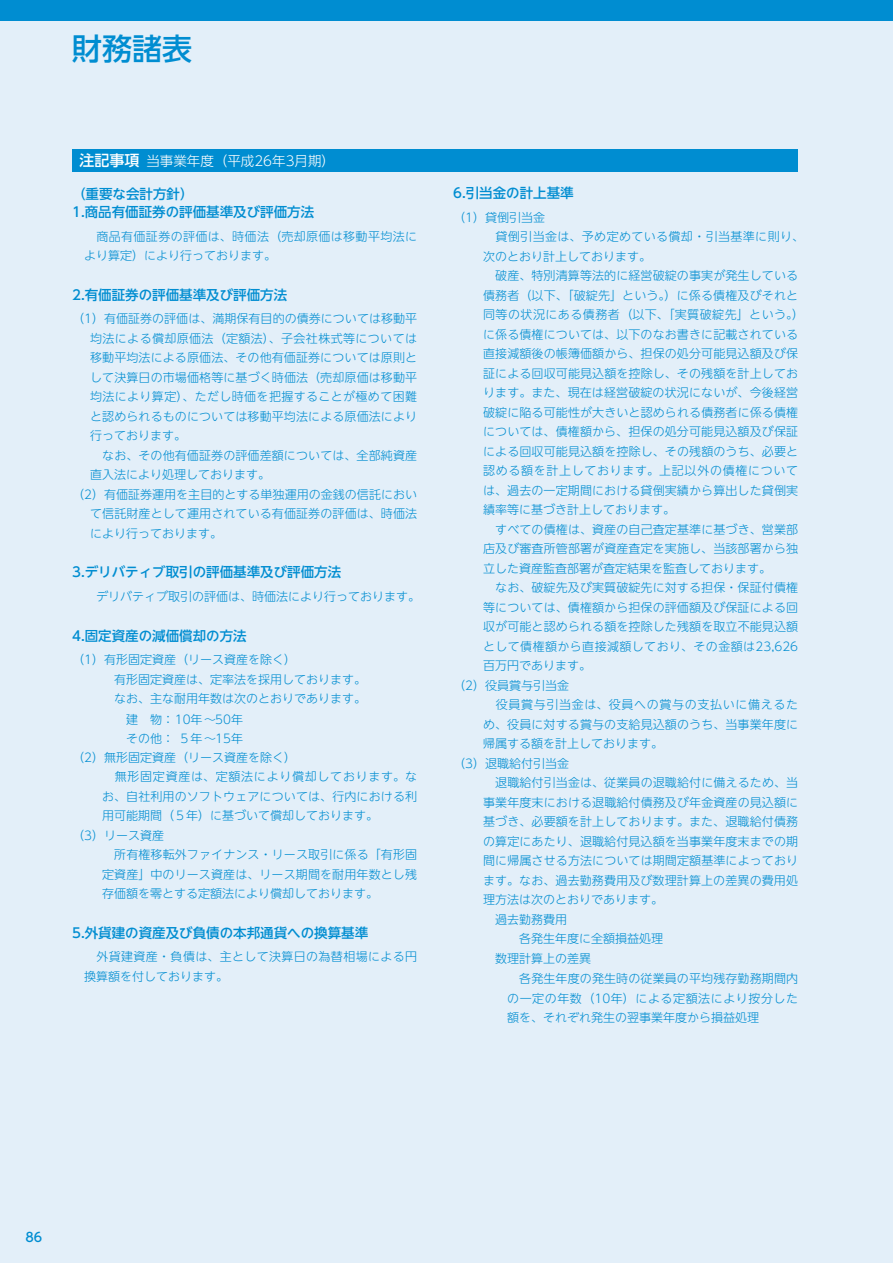
<style>
.page{position:relative;width:893px;height:1263px;background:#fff}
.page>*{position:absolute;margin:0;border:0;box-sizing:border-box;transform-origin:0 0}
.t1{font:500 30px "UD Shin Go NT Pr 6 N";color:#008dd1}
.t2{font:500 13.5px/18px "UD Shin Go NT Pr 6 N";color:#008dd1}
.t3{font:300 13.5px "UD Shin Go NT Pr 6 N";color:#fff}
.t4{font:500 12.75px "UD Shin Go NT Pr 6 N";color:#008dd1}
.t5{font:300 12px "UD Shin Go NT Pr 6 N";letter-spacing:.01em;color:#008dd1}
.t6{font:300 12px/19.5px "UD Shin Go NT Pr 6 N";letter-spacing:.03em;color:#008dd1}
.t7{font:300 12px "UD Shin Go NT Pr 6 N";letter-spacing:.055em;color:#008dd1}
.t8{font:300 12px "UD Shin Go NT Pr 6 N";letter-spacing:.035em;color:#008dd1}
.t9{font:300 12px "UD Shin Go NT Pr 6 N";letter-spacing:.04em;color:#008dd1}
.t10{font:300 12px "UD Shin Go NT Pr 6 N";letter-spacing:.06em;color:#008dd1}
.t11{font:300 12px "UD Shin Go NT Pr 6 N";letter-spacing:.045em;color:#008dd1}
.s1{font-weight:500;font-size:15px}
</style>
<div class="page">
<div style="left:0;top:0;width:893px;height:22px;background:#008dd1"></div>
<div style="left:0;top:22px;width:893px;height:1241px;background:#e3eff9"></div>
<div style="left:72px;top:149px;width:68px;height:23px;background:#008dd1"></div>
<div style="left:140px;top:149px;width:658px;height:23px;background:#008dd1"></div>
<h1 class="t1" style="left:72px;top:33px;width:122px">財務諸表</h1>
<p class="t3" style="left:80px;top:154px;width:257px"><span class="s1">注記事項</span>当事業年度（平成26年3月期）</p>
<p class="t2" style="left:72px;top:185px;width:244px">（重要な会計方針）<br>1.商品有価証券の評価基準及び評価方法</p>
<p class="t6" style="left:84px;top:226px;width:334px">　商品有価証券の評価は、時価法（売却原価は移動平均法により算定）により行っております。</p>
<p class="t2" style="left:72px;top:286px;width:217px">2.有価証券の評価基準及び評価方法</p>
<p class="t5" style="left:72px;top:313px;width:347px">（1）有価証券の評価は、満期保有目的の債券については移動平</p>
<p class="t6" style="left:90px;top:328px;width:328px">均法による償却原価法（定額法）、子会社株式等については</p>
<p class="t5" style="left:90px;top:352px;width:329px">移動平均法による原価法、その他有価証券については原則と</p>
<p class="t5" style="left:90px;top:371px;width:329px">して決算日の市場価格等に基づく時価法（売却原価は移動平</p>
<p class="t6" style="left:90px;top:387px;width:328px">均法により算定）、ただし時価を把握することが極めて困難</p>
<p class="t5" style="left:90px;top:410px;width:329px">と認められるものについては移動平均法による原価法により</p>
<p class="t5" style="left:90px;top:430px;width:97px">行っております。</p>
<p class="t5" style="left:90px;top:449px;width:328px">　なお、その他有価証券の評価差額については、全部純資産</p>
<p class="t5" style="left:90px;top:469px;width:181px">直入法により処理しております。</p>
<p class="t5" style="left:72px;top:488px;width:347px">（2）有価証券運用を主目的とする単独運用の金銭の信託におい</p>
<p class="t5" style="left:90px;top:508px;width:328px">て信託財産として運用されている有価証券の評価は、時価法</p>
<p class="t5" style="left:90px;top:527px;width:133px">により行っております。</p>
<p class="t2" style="left:72px;top:563px;width:271px">3.デリバティブ取引の評価基準及び評価方法</p>
<p class="t5" style="left:84px;top:591px;width:338px">　デリバティブ取引の評価は、時価法により行っております。</p>
<p class="t2" style="left:72px;top:627px;width:176px">4.固定資産の減価償却の方法</p>
<p class="t5" style="left:72px;top:654px;width:225px">（1）有形固定資産（リース資産を除く）</p>
<p class="t5" style="left:102px;top:673px;width:265px">　有形固定資産は、定率法を採用しております。</p>
<p class="t5" style="left:102px;top:693px;width:265px">　なお、主な耐用年数は次のとおりであります。</p>
<p class="t5" style="left:126px;top:713px;width:118px">建 物：10年～50年</p>
<p class="t5" style="left:126px;top:733px;width:118px">その他：５年～15年</p>
<p class="t5" style="left:72px;top:751px;width:225px">（2）無形固定資産（リース資産を除く）</p>
<p class="t10" style="left:102px;top:771px;width:317px">　無形固定資産は、定額法により償却しております。な</p>
<p class="t5" style="left:102px;top:790px;width:316px">お、自社利用のソフトウェアについては、行内における利</p>
<p class="t5" style="left:102px;top:810px;width:277px">用可能期間（５年）に基づいて償却しております。</p>
<p class="t5" style="left:72px;top:829px;width:93px">（3）リース資産</p>
<p class="t5" style="left:102px;top:849px;width:316px">　所有権移転外ファイナンス・リース取引に係る「有形固</p>
<p class="t5" style="left:102px;top:868px;width:316px">定資産」中のリース資産は、リース期間を耐用年数とし残</p>
<p class="t5" style="left:102px;top:888px;width:278px">存価額を零とする定額法により償却しております。</p>
<p class="t2" style="left:72px;top:924px;width:298px">5.外貨建の資産及び負債の本邦通貨への換算基準</p>
<p class="t6" style="left:84px;top:947px;width:334px">　外貨建資産・負債は、主として決算日の為替相場による円換算額を付しております。</p>
<p class="t2" style="left:453px;top:184px;width:122px">6.引当金の計上基準</p>
<p class="t5" style="left:453px;top:211px;width:93px">（1）貸倒引当金</p>
<p class="t6" style="left:483px;top:227px;width:322px">　貸倒引当金は、予め定めている償却・引当基準に則り、</p>
<p class="t5" style="left:483px;top:250px;width:169px">次のとおり計上しております。</p>
<p class="t5" style="left:483px;top:270px;width:316px">　破産、特別清算等法的に経営破綻の事実が発生している</p>
<p class="t5" style="left:483px;top:289px;width:317px">債務者（以下、「破綻先」という。）に係る債権及びそれと</p>
<p class="t9" style="left:483px;top:309px;width:322px">同等の状況にある債務者（以下、「実質破綻先」という。）</p>
<p class="t5" style="left:483px;top:328px;width:316px">に係る債権については、以下のなお書きに記載されている</p>
<p class="t5" style="left:483px;top:348px;width:316px">直接減額後の帳簿価額から、担保の処分可能見込額及び保</p>
<p class="t5" style="left:483px;top:367px;width:316px">証による回収可能見込額を控除し、その残額を計上してお</p>
<p class="t5" style="left:483px;top:387px;width:316px">ります。また、現在は経営破綻の状況にないが、今後経営</p>
<p class="t5" style="left:483px;top:406px;width:317px">破綻に陥る可能性が大きいと認められる債務者に係る債権</p>
<p class="t5" style="left:483px;top:426px;width:316px">については、債権額から、担保の処分可能見込額及び保証</p>
<p class="t5" style="left:483px;top:445px;width:316px">による回収可能見込額を控除し、その残額のうち、必要と</p>
<p class="t7" style="left:483px;top:465px;width:316px">認める額を計上しております。上記以外の債権について</p>
<p class="t5" style="left:483px;top:484px;width:316px">は、過去の一定期間における貸倒実績から算出した貸倒実</p>
<p class="t5" style="left:483px;top:504px;width:194px">績率等に基づき計上しております。</p>
<p class="t5" style="left:483px;top:523px;width:316px">　すべての債権は、資産の自己査定基準に基づき、営業部</p>
<p class="t5" style="left:483px;top:543px;width:316px">店及び審査所管部署が資産査定を実施し、当該部署から独</p>
<p class="t5" style="left:483px;top:562px;width:289px">立した資産監査部署が査定結果を監査しております。</p>
<p class="t5" style="left:483px;top:582px;width:316px">　なお、破綻先及び実質破綻先に対する担保・保証付債権</p>
<p class="t5" style="left:483px;top:601px;width:316px">等については、債権額から担保の評価額及び保証による回</p>
<p class="t5" style="left:483px;top:621px;width:317px">収が可能と認められる額を控除した残額を取立不能見込額</p>
<p class="t8" style="left:483px;top:640px;width:317px">として債権額から直接減額しており、その金額は23,626</p>
<p class="t5" style="left:483px;top:660px;width:109px">百万円であります。</p>
<p class="t5" style="left:453px;top:679px;width:117px">（2）役員賞与引当金</p>
<p class="t7" style="left:483px;top:699px;width:317px">　役員賞与引当金は、役員への賞与の支払いに備えるた</p>
<p class="t5" style="left:483px;top:718px;width:316px">め、役員に対する賞与の支給見込額のうち、当事業年度に</p>
<p class="t5" style="left:483px;top:738px;width:182px">帰属する額を計上しております。</p>
<p class="t5" style="left:453px;top:757px;width:117px">（3）退職給付引当金</p>
<p class="t5" style="left:483px;top:777px;width:316px">　退職給付引当金は、従業員の退職給付に備えるため、当</p>
<p class="t5" style="left:483px;top:796px;width:317px">事業年度末における退職給付債務及び年金資産の見込額に</p>
<p class="t5" style="left:483px;top:816px;width:316px">基づき、必要額を計上しております。また、退職給付債務</p>
<p class="t5" style="left:483px;top:835px;width:316px">の算定にあたり、退職給付見込額を当事業年度末までの期</p>
<p class="t5" style="left:483px;top:855px;width:317px">間に帰属させる方法については期間定額基準によっており</p>
<p class="t5" style="left:483px;top:874px;width:316px">ます。なお、過去勤務費用及び数理計算上の差異の費用処</p>
<p class="t5" style="left:483px;top:894px;width:181px">理方法は次のとおりであります。</p>
<p class="t5" style="left:483px;top:913px;width:85px">　過去勤務費用</p>
<p class="t5" style="left:495px;top:933px;width:169px">　 各発生年度に全額損益処理</p>
<p class="t5" style="left:483px;top:952px;width:109px">　数理計算上の差異</p>
<p class="t5" style="left:507px;top:973px;width:292px">　各発生年度の発生時の従業員の平均残存勤務期間内</p>
<p class="t11" style="left:507px;top:992px;width:292px">の一定の年数（10年）による定額法により按分した</p>
<p class="t5" style="left:507px;top:1012px;width:254px">額を、それぞれ発生の翌事業年度から損益処理</p>
<p class="t4" style="left:26px;top:1231px;width:18px">86</p>
</div>
